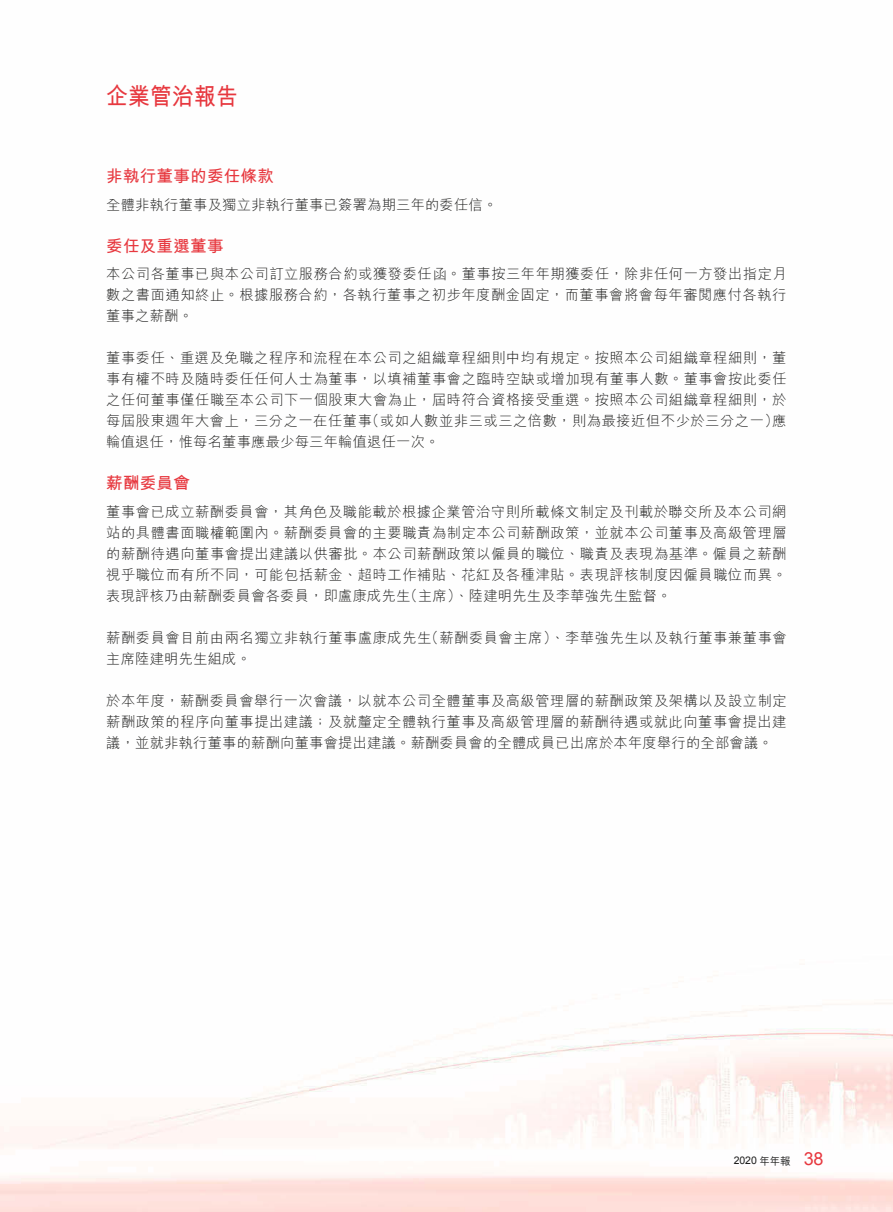
<style>
.page{position:relative;width:893px;height:1212px;background:#fff}
.page>*{position:absolute;margin:0;border:0;box-sizing:border-box;transform-origin:0 0}
.t1{font:700 24px "M Hei HK";letter-spacing:.015em;color:#e7383f;scale:.9 1}
.t2{font:18px "Arial";color:#e7383f}
.t3{font:700 16.5px "M Hei HK";letter-spacing:.015em;color:#e7383f}
.t4{font:300 14.25px/21px "M Hei HK";letter-spacing:.04em;color:#1c1c1b;text-align:justify}
.t5{font:300 14.25px/21px "M Hei HK";letter-spacing:.015em;color:#1c1c1b}
.t6{font:10.5px "Arial";color:#1c1c1b}
.s1{font-family:"M Hei HK";font-weight:500}
</style>
<div class="page">
<img style="left:0;top:1003px;width:893px;height:209px">
<h1 class="t1" style="left:106px;top:79px;width:148px">企業管治報告</h1>
<p class="t3" style="left:106px;top:164px;width:169px">非執行董事的委任條款</p>
<p class="t5" style="left:106px;top:194px;width:393px">全體非執行董事及獨立非執行董事已簽署為期三年的委任信。</p>
<p class="t3" style="left:106px;top:234px;width:119px">委任及重選董事</p>
<p class="t4" style="left:106px;top:263px;width:682px">本公司各董事已與本公司訂立服務合約或獲發委任函。董事按三年年期獲委任，除非任何一方發出指定月數之書面通知終止。根據服務合約，各執行董事之初步年度酬金固定，而董事會將會每年審閱應付各執行董事之薪酬。</p>
<p class="t4" style="left:106px;top:347px;width:682px;text-align:right">董事委任、重選及免職之程序和流程在本公司之組織章程細則中均有規定。按照本公司組織章程細則，董事有權不時及隨時委任任何人士為董事，以填補董事會之臨時空缺或增加現有董事人數。董事會按此委任之任何董事僅任職至本公司下一個股東大會為止，屆時符合資格接受重選。按照本公司組織章程細則，於（或如人數並非三或三之倍數，則為最接近但不少於三分之一應）</p>
<p class="t5" style="left:106px;top:410px;width:335px">每屆股東週年大會上，三分之一在任董事<br>輪值退任，惟每名董事應最少每三年輪值退任一次。</p>
<p class="t3" style="left:106px;top:471px;width:85px">薪酬委員會</p>
<p class="t4" style="left:106px;top:500px;width:682px">董事會已成立薪酬委員會，其角色及職能載於根據企業管治守則所載條文制定及刊載於聯交所及本公司網</p>
<p class="t4" style="left:106px;top:521px;width:682px">站的具體書面職權範圍內。薪酬委員會的主要職責為制定本公司薪酬政策，並就本公司董事及高級管理層</p>
<p class="t4" style="left:106px;top:542px;width:682px">的薪酬待遇向董事會提出建議以供審批。本公司薪酬政策以僱員的職位、職責及表現為基準。僱員之薪酬</p>
<p class="t4" style="left:106px;top:563px;width:682px">視乎職位而有所不同，可能包括薪金、超時工作補貼、花紅及各種津貼。表現評核制度因僱員職位而異。</p>
<p class="t5" style="left:404px;top:584px;width:269px">（主席）、陸建明先生及李華強先生監督。</p>
<p class="t5" style="left:106px;top:584px;width:306px">表現評核乃由薪酬委員會各委員，即盧康成先生</p>
<p class="t4" style="left:425px;top:626px;width:364px">（薪酬委員會主席）、李華強先生以及執行董事兼董事會</p>
<p class="t4" style="left:106px;top:626px;width:327px">薪酬委員會目前由兩名獨立非執行董事盧康成先生主席陸建明先生組成。</p>
<p class="t4" style="left:106px;top:689px;width:682px">於本年度，薪酬委員會舉行一次會議，以就本公司全體董事及高級管理層的薪酬政策及架構以及設立制定薪酬政策的程序向董事提出建議；及就釐定全體執行董事及高級管理層的薪酬待遇或就此向董事會提出建議，並就非執行董事的薪酬向董事會提出建議。薪酬委員會的全體成員已出席於本年度舉行的全部會議。</p>
<p class="t6" style="left:734px;top:1154px;width:58px">2020 <span class="s1">年年報</span></p>
<p class="t2" style="left:804px;top:1147px;width:21px">38</p>
</div>
